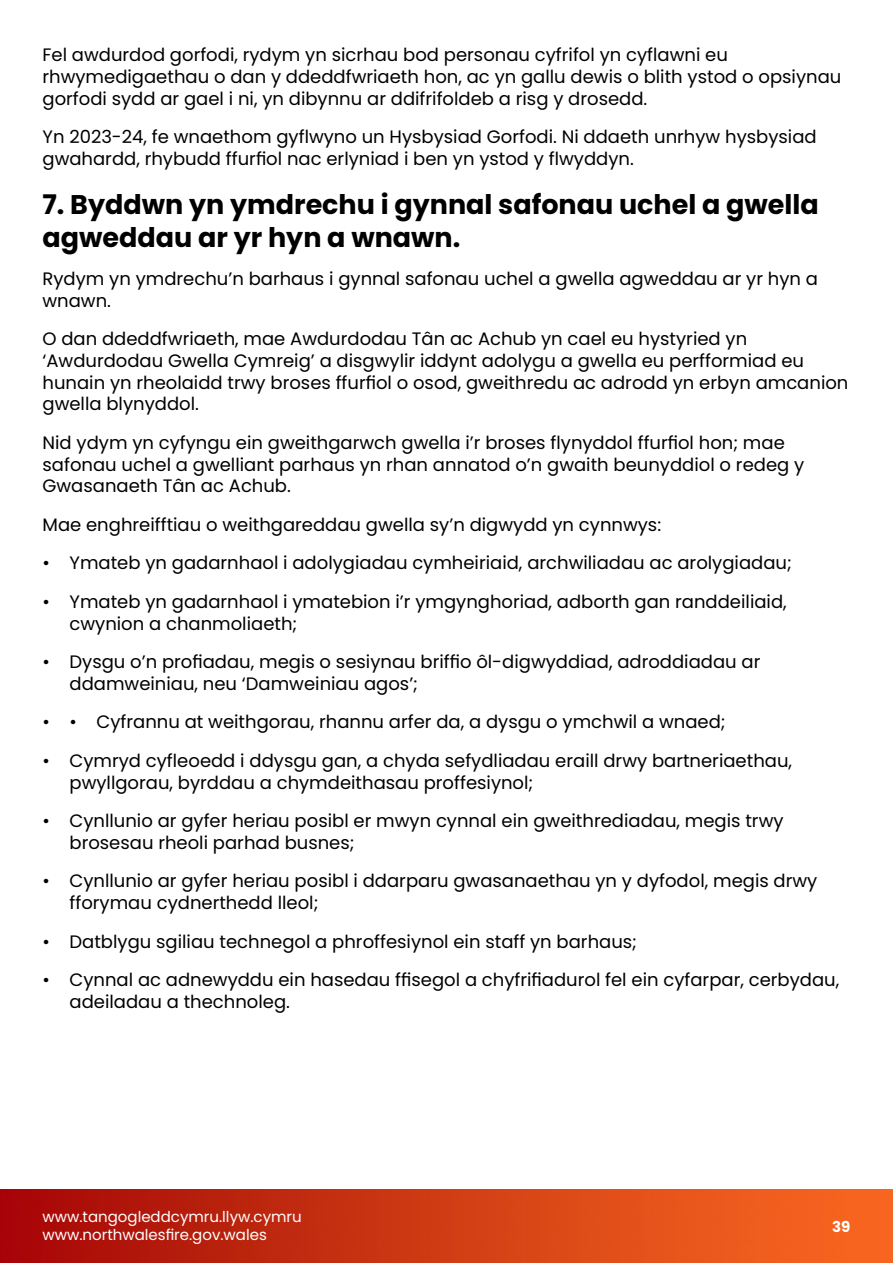
<style>
.page{position:relative;width:893px;height:1263px;background:#fff}
.page>*{position:absolute;margin:0;border:0;box-sizing:border-box;transform-origin:0 0}
.t1{font:700 27px/32.4px "Poppins";color:#000}
.t2{font:18px/21.6px "Poppins";color:#000}
.t3{font:15px/18px "Poppins";color:#fff}
.t4{font:700 15px "Poppins";color:#fff}
</style>
<div class="page">
<img style="left:0;top:1190px;width:893px;height:73px">
<p class="t2" style="left:43px;top:44px;width:800px">Fel awdurdod gorfodi, rydym yn sicrhau bod personau cyfrifol yn cyflawni eu rhwymedigaethau o dan y ddeddfwriaeth hon, ac yn gallu dewis o blith ystod o opsiynau gorfodi sydd ar gael i ni, yn dibynnu ar ddifrifoldeb a risg y drosedd.</p>
<p class="t2" style="left:43px;top:126px;width:776px">Yn 2023-24, fe wnaethom gyflwyno un Hysbysiad Gorfodi. Ni ddaeth unrhyw hysbysiad gwahardd, rhybudd ffurfiol nac erlyniad i ben yn ystod y flwyddyn.</p>
<h1 class="t1" style="left:43px;top:189px;width:778px">7. Byddwn yn ymdrechu i gynnal safonau uchel a gwella agweddau ar yr hyn a wnawn.</h1>
<p class="t2" style="left:43px;top:268px;width:777px">Rydym yn ymdrechu’n barhaus i gynnal safonau uchel a gwella agweddau ar yr hyn a wnawn.</p>
<p class="t2" style="left:43px;top:328px;width:807px">O dan ddeddfwriaeth, mae Awdurdodau Tân ac Achub yn cael eu hystyried yn ‘Awdurdodau Gwella Cymreig’ a disgwylir iddynt adolygu a gwella eu perfformiad eu hunain yn rheolaidd trwy broses ffurfiol o osod, gweithredu ac adrodd yn erbyn amcanion gwella blynyddol.</p>
<p class="t2" style="left:43px;top:432px;width:763px">Nid ydym yn cyfyngu ein gweithgarwch gwella i’r broses flynyddol ffurfiol hon; mae safonau uchel a gwelliant parhaus yn rhan annatod o’n gwaith beunyddiol o redeg y<br>Gwasanaeth Tân ac Achub.</p>
<p class="t2" style="left:43px;top:514px;width:620px">Mae enghreifftiau o weithgareddau gwella sy’n digwydd yn cynnwys:</p>
<p class="t2" style="left:43px;top:552px;width:751px">• Ymateb yn gadarnhaol i adolygiadau cymheiriaid, archwiliadau ac arolygiadau;</p>
<p class="t2" style="left:70px;top:591px;width:719px;text-indent:-27px">• Ymateb yn gadarnhaol i ymatebion i’r ymgynghoriad, adborth gan randdeiliaid, cwynion a chanmoliaeth;</p>
<p class="t2" style="left:70px;top:651px;width:692px;text-indent:-27px">• Dysgu o’n profiadau, megis o sesiynau briffio ôl-digwyddiad, adroddiadau ar ddamweiniau, neu ‘Damweiniau agos’;</p>
<p class="t2" style="left:43px;top:711px;width:685px">• • Cyfrannu at weithgorau, rhannu arfer da, a dysgu o ymchwil a wnaed;</p>
<p class="t2" style="left:70px;top:750px;width:724px;text-indent:-27px">• Cymryd cyfleoedd i ddysgu gan, a chyda sefydliadau eraill drwy bartneriaethau, pwyllgorau, byrddau a chymdeithasau proffesiynol;</p>
<p class="t2" style="left:70px;top:810px;width:715px;text-indent:-27px">• Cynllunio ar gyfer heriau posibl er mwyn cynnal ein gweithrediadau, megis trwy brosesau rheoli parhad busnes;</p>
<p class="t2" style="left:70px;top:870px;width:749px;text-indent:-27px">• Cynllunio ar gyfer heriau posibl i ddarparu gwasanaethau yn y dyfodol, megis drwy fforymau cydnerthedd lleol;</p>
<p class="t2" style="left:43px;top:931px;width:596px">• Datblygu sgiliau technegol a phroffesiynol ein staff yn barhaus;</p>
<p class="t2" style="left:70px;top:969px;width:771px;text-indent:-27px">• Cynnal ac adnewyddu ein hasedau ffisegol a chyfrifiadurol fel ein cyfarpar, cerbydau, adeiladau a thechnoleg.</p>
<p class="t3" style="left:43px;top:1207px;width:261px">www.tangogleddcymru.llyw.cymru www.northwalesfire.gov.wales</p>
<p class="t4" style="left:832px;top:1218px;width:20px">39</p>
</div>
